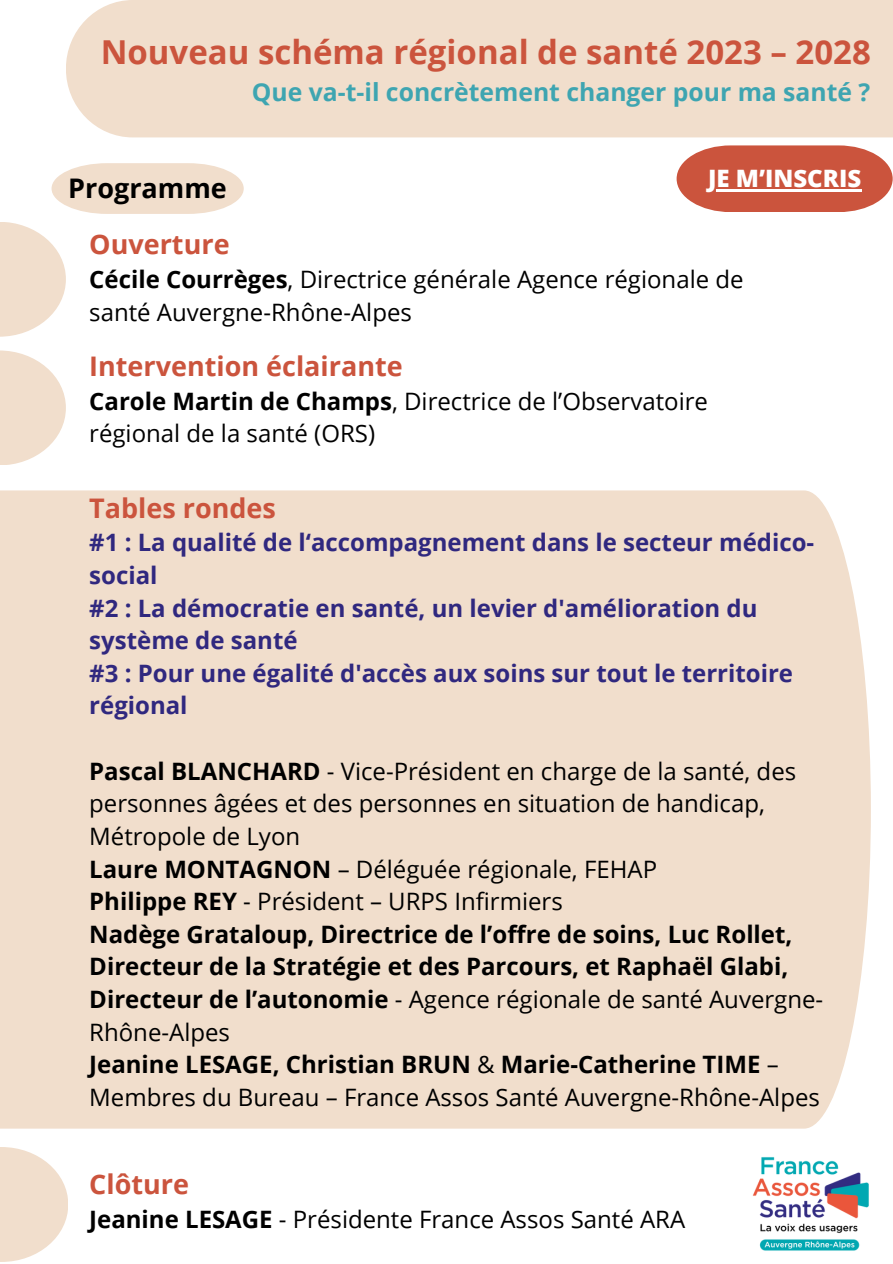
<style>
.page{position:relative;width:893px;height:1264px;background:#fff}
.page>*{position:absolute;margin:0;border:0;box-sizing:border-box;transform-origin:0 0}
.t1{font:700 33px "Open Sans";color:#cb543d}
.t2{font:700 27px "Open Sans";color:#cb543d}
.t3{font:700 27px "Open Sans";color:#000}
.t4{font:700 24.75px "Open Sans";color:#3ea5b1}
.t5{font:24px/32.5px "Open Sans";color:#000}
.t6{font:700 24px/32.5px "Open Sans";color:#30287f}
.t7{font:700 24px/32.5px "Open Sans";color:#000}
.t8{font:800 24px "Open Sans";color:#fff}
.s1{font-weight:700}
.s2{font-weight:400}
</style>
<div class="page">
<div style="left:66px;top:0;width:826px;height:137px;background:#f1decc"></div>
<img style="left:752px;top:1157px;width:117px;height:94px">
<div style="left:0;top:490px;width:870px;height:638px;background:#f1decc"></div>
<svg style="left:0;top:222px;width:66px;height:115px;fill:#f1decc"></svg>
<svg style="left:52px;top:163px;width:192px;height:51px;background:#f2e2d2"></svg>
<svg style="left:0;top:350px;width:66px;height:115px;fill:#f1decc"></svg>
<svg style="left:0;top:1147px;width:68px;height:114px;fill:#f1decc"></svg>
<svg style="left:676px;top:145px;width:216px;height:67px;background:#d16955"></svg>
<hr style="left:708px;top:189px;width:153px;height:2px;background:#fff">
<p class="t1" style="left:101px;top:28px;width:771px">Nouveau schéma régional de santé 2023 – 2028</p>
<p class="t4" style="left:252px;top:74px;width:620px">Que va-t-il concrètement changer pour ma santé ?</p>
<p class="t8" style="left:708px;top:161px;width:155px">JE M’INSCRIS</p>
<p class="t3" style="left:68px;top:169px;width:160px">Programme</p>
<p class="t2" style="left:89px;top:225px;width:142px">Ouverture</p>
<p class="t5" style="left:89px;top:262px;width:655px"><span class="s1">Cécile Courrèges</span>, Directrice générale Agence régionale de santé Auvergne-Rhône-Alpes</p>
<p class="t2" style="left:89px;top:347px;width:315px">Intervention éclairante</p>
<p class="t5" style="left:89px;top:384px;width:620px"><span class="s1">Carole Martin de Champs</span>, Directrice de l’Observatoire régional de la santé (ORS)</p>
<p class="t2" style="left:89px;top:489px;width:188px">Tables rondes</p>
<p class="t6" style="left:89px;top:526px;width:726px">#1 : La qualité de l‘accompagnement dans le secteur médico&shy;social</p>
<p class="t6" style="left:89px;top:591px;width:669px">#2 : La démocratie en santé, un levier d'amélioration du système de santé</p>
<p class="t6" style="left:89px;top:656px;width:705px">#3 : Pour une égalité d'accès aux soins sur tout le territoire régional</p>
<p class="t5" style="left:89px;top:754px;width:708px"><span class="s1">Pascal BLANCHARD</span> - Vice-Président en charge de la santé, des personnes âgées et des personnes en situation de handicap,<br>Métropole de Lyon</p>
<p class="t5" style="left:89px;top:852px;width:569px"><span class="s1">Laure MONTAGNON</span> – Déléguée régionale, FEHAP</p>
<p class="t5" style="left:89px;top:884px;width:475px"><span class="s1">Philippe REY</span> - Président – URPS Infirmiers</p>
<p class="t7" style="left:89px;top:917px;width:735px">Nadège Grataloup, Directrice de l’offre de soins, Luc Rollet, Directeur de la Stratégie et des Parcours, et Raphaël Glabi, Directeur de l’autonomie <span class="s2">- Agence régionale de santé Auvergne-Rhône-Alpes</span></p>
<p class="t5" style="left:89px;top:1047px;width:732px"><span class="s1">Jeanine LESAGE, Christian BRUN</span> &amp; <span class="s1">Marie-Catherine TIME</span> –<br>Membres du Bureau – France Assos Santé Auvergne-Rhône-Alpes</p>
<p class="t2" style="left:89px;top:1165px;width:101px">Clôture</p>
<p class="t5" style="left:89px;top:1202px;width:597px"><span class="s1">Jeanine LESAGE</span> - Présidente France Assos Santé ARA</p>
</div>
